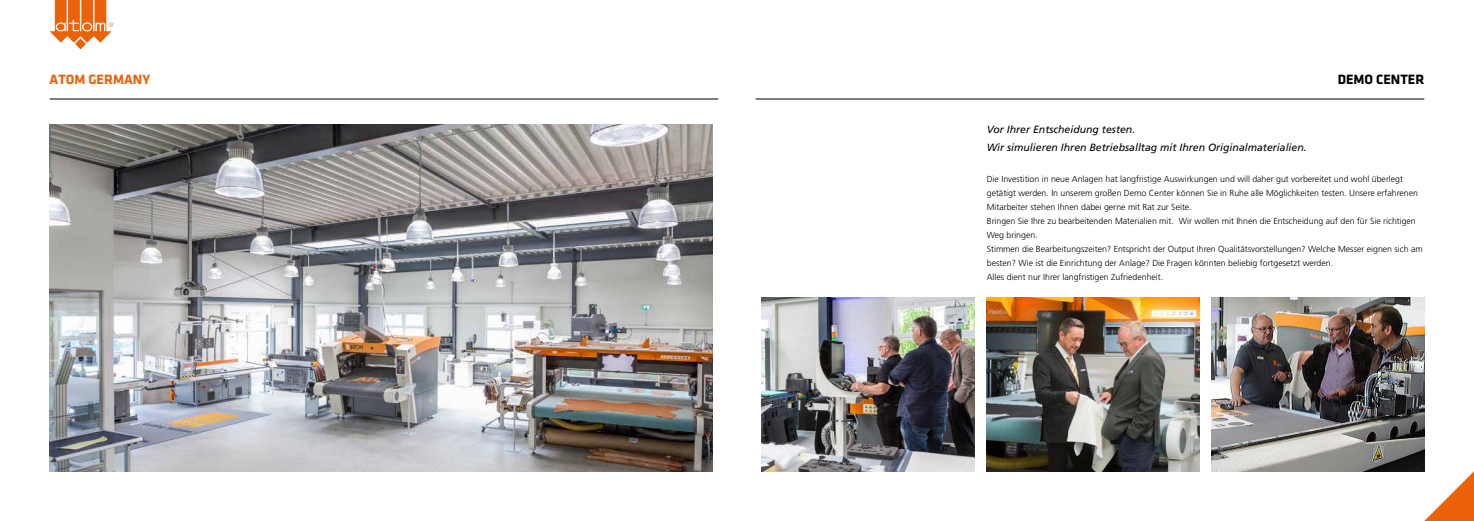
<style>
.page{position:relative;width:1474px;height:521px;background:#fff}
.page>*{position:absolute;margin:0;border:0;box-sizing:border-box;transform-origin:0 0}
.t1{font:14px "Klavika Bold Bold OSF";color:#eb6209}
.t2{font:14px "Klavika Bold Bold OSF";color:#000}
.t3{font:italic 10.5px/17.5px "Frutiger LT Std";color:#000}
.t4{font:300 8.75px/14px "Frutiger LT Std";color:#000}
</style>
<div class="page">
<img style="left:50px;top:124px;width:662px;height:347px">
<hr style="left:755px;top:99px;width:669px;height:1px;background:#000">
<img style="left:761px;top:298px;width:213px;height:173px">
<img style="left:986px;top:298px;width:213px;height:173px">
<img style="left:1211px;top:298px;width:213px;height:173px">
<svg style="left:50px;top:0;width:63px;height:49px"></svg>
<hr style="left:50px;top:99px;width:668px;height:1px;background:#000">
<svg style="left:1424px;top:471px;width:49px;height:50px"></svg>
<h1 class="t1" style="left:50px;top:71px;width:102px">ATOM GERMANY</h1>
<h1 class="t2" style="left:1337px;top:71px;width:88px">DEMO CENTER</h1>
<p class="t3" style="left:986px;top:121px;width:321px">Vor Ihrer Entscheidung testen.<br>Wir simulieren Ihren Betriebsalltag mit Ihren Originalmaterialien.</p>
<p class="t4" style="left:986px;top:172px;width:437px">Die Investition in neue Anlagen hat langfristige Auswirkungen und will daher gut vorbereitet und wohl überlegt getätigt werden. In unserem großen Demo Center können Sie in Ruhe alle Möglichkeiten testen. Unsere erfahrenen Mitarbeiter stehen Ihnen dabei gerne mit Rat zur Seite.<br>Bringen Sie Ihre zu bearbeitenden Materialien mit. Wir wollen mit Ihnen die Entscheidung auf den für Sie richtigen Weg bringen.<br>Stimmen die Bearbeitungszeiten? Entspricht der Output Ihren Qualitätsvorstellungen? Welche Messer eignen sich am besten? Wie ist die Einrichtung der Anlage? Die Fragen könnten beliebig fortgesetzt werden.<br>Alles dient nur Ihrer langfristigen Zufriedenheit.</p>
</div>
